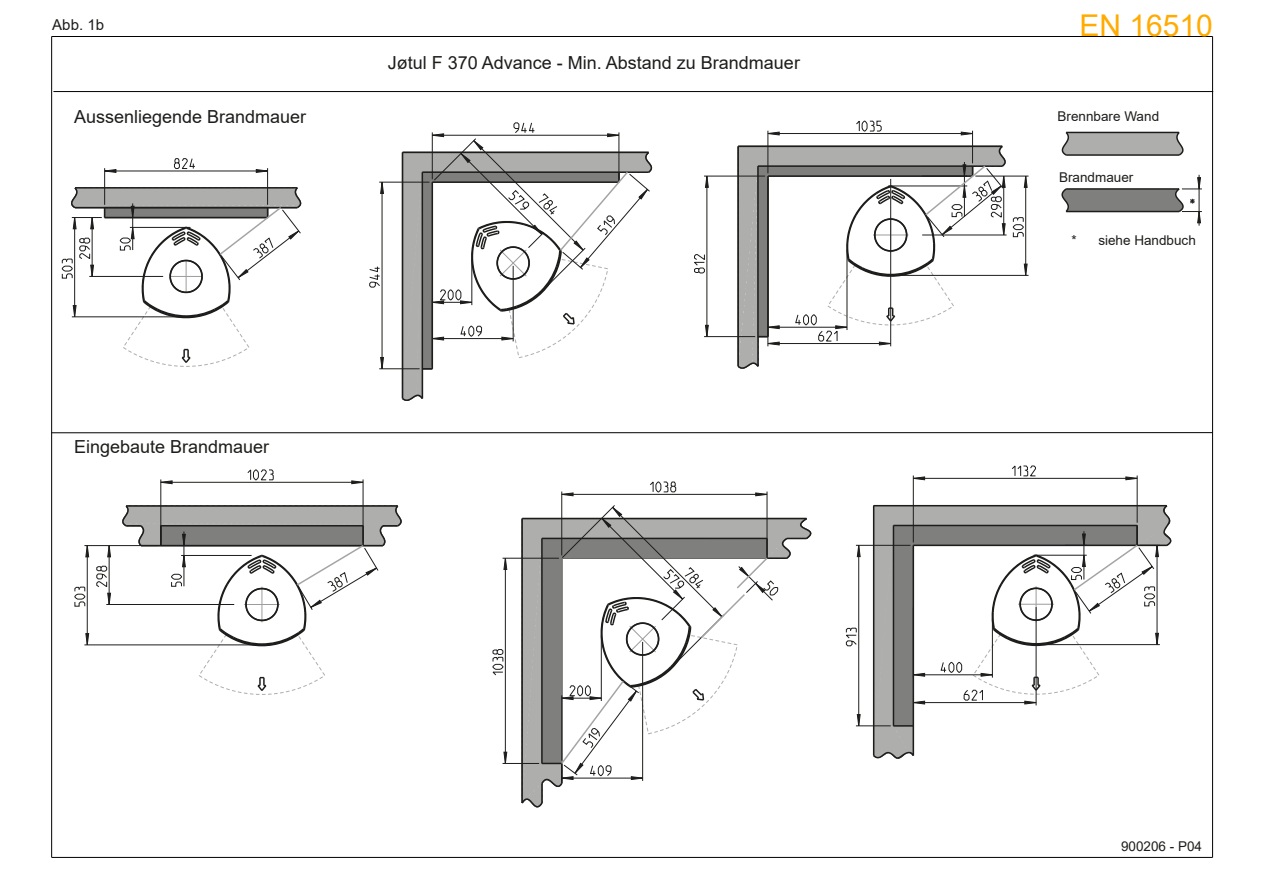
<style>
.page{position:relative;width:1263px;height:893px;background:#fff}
.page>*{position:absolute;margin:0;border:0;box-sizing:border-box;transform-origin:0 0}
.t1{font:30px "Arial";color:#ffab00}
.t2{font:18px "Arial";color:#1d1d1b}
.t3{font:15px "Arial";color:#1d1d1b}
.t4{font:13.5px "Arial";color:#1d1d1b}
</style>
<div class="page">
<svg style="left:1061px;top:131px;width:123px;height:25px;background:#a2a2a0"></svg>
<svg style="left:1061px;top:177px;width:141px;height:47px"></svg>
<hr style="left:1199px;top:175px;width:1px;height:51px;background:#1d1d1b">
<svg style="left:873px;top:505px;width:67px;height:20px"></svg>
<svg style="left:925px;top:526px;width:112px;height:180px"></svg>
<hr style="left:913px;top:545px;width:224px;height:1px;background:#1d1d1b">
<hr style="left:893px;top:525px;width:244px;height:1px;background:#1d1d1b">
<hr style="left:874px;top:505px;width:293px;height:1px;background:#1d1d1b">
<hr style="left:873px;top:506px;width:1px;height:249px;background:#1d1d1b">
<svg style="left:247px;top:469px;width:27px;height:12px"></svg>
<svg style="left:161px;top:480px;width:12px;height:4px"></svg>
<svg style="left:351px;top:480px;width:12px;height:4px"></svg>
<svg style="left:96px;top:565px;width:15px;height:39px"></svg>
<svg style="left:107px;top:546px;width:4px;height:12px"></svg>
<svg style="left:650px;top:481px;width:26px;height:12px"></svg>
<svg style="left:562px;top:492px;width:12px;height:4px"></svg>
<svg style="left:755px;top:492px;width:12px;height:4px"></svg>
<svg style="left:1012px;top:465px;width:24px;height:12px"></svg>
<svg style="left:912px;top:476px;width:13px;height:4px"></svg>
<svg style="left:1125px;top:476px;width:12px;height:4px"></svg>
<svg style="left:845px;top:627px;width:12px;height:20px"></svg>
<svg style="left:856px;top:546px;width:5px;height:11px"></svg>
<svg style="left:856px;top:714px;width:5px;height:13px"></svg>
<svg style="left:369px;top:266px;width:11px;height:22px"></svg>
<svg style="left:380px;top:357px;width:4px;height:13px"></svg>
<svg style="left:380px;top:181px;width:4px;height:13px"></svg>
<svg style="left:492px;top:649px;width:12px;height:27px"></svg>
<svg style="left:503px;top:557px;width:4px;height:13px"></svg>
<svg style="left:503px;top:751px;width:4px;height:12px"></svg>
<svg style="left:74px;top:586px;width:12px;height:21px"></svg>
<svg style="left:85px;top:546px;width:4px;height:12px"></svg>
<svg style="left:85px;top:633px;width:4px;height:13px"></svg>
<svg style="left:1012px;top:217px;width:12px;height:20px"></svg>
<svg style="left:1023px;top:175px;width:5px;height:13px"></svg>
<svg style="left:1023px;top:263px;width:5px;height:12px"></svg>
<svg style="left:174px;top:158px;width:21px;height:11px"></svg>
<svg style="left:256px;top:169px;width:11px;height:4px"></svg>
<svg style="left:105px;top:169px;width:12px;height:4px"></svg>
<svg style="left:694px;top:254px;width:11px;height:20px"></svg>
<svg style="left:705px;top:325px;width:4px;height:11px"></svg>
<svg style="left:705px;top:175px;width:4px;height:13px"></svg>
<svg style="left:871px;top:525px;width:54px;height:234px"></svg>
<hr style="left:104px;top:168px;width:1px;height:37px;background:#1d1d1b">
<hr style="left:267px;top:168px;width:1px;height:37px;background:#1d1d1b">
<hr style="left:105px;top:171px;width:163px;height:1px;background:#1d1d1b">
<hr style="left:382px;top:182px;width:1px;height:187px;background:#1d1d1b">
<hr style="left:379px;top:368px;width:41px;height:1px;background:#1d1d1b">
<hr style="left:379px;top:182px;width:50px;height:1px;background:#1d1d1b">
<hr style="left:706px;top:176px;width:1px;height:161px;background:#1d1d1b">
<hr style="left:704px;top:336px;width:51px;height:1px;background:#1d1d1b">
<hr style="left:893px;top:275px;width:135px;height:1px;background:#1d1d1b">
<hr style="left:704px;top:176px;width:61px;height:1px;background:#1d1d1b">
<hr style="left:975px;top:176px;width:53px;height:1px;background:#1d1d1b">
<hr style="left:1025px;top:176px;width:1px;height:99px;background:#1d1d1b">
<hr style="left:87px;top:546px;width:1px;height:99px;background:#1d1d1b">
<hr style="left:109px;top:546px;width:1px;height:58px;background:#1d1d1b">
<hr style="left:160px;top:479px;width:1px;height:64px;background:#1d1d1b">
<hr style="left:84px;top:644px;width:175px;height:1px;background:#1d1d1b">
<hr style="left:106px;top:604px;width:128px;height:1px;background:#1d1d1b">
<hr style="left:84px;top:545px;width:74px;height:1px;background:#1d1d1b">
<hr style="left:363px;top:479px;width:1px;height:64px;background:#1d1d1b">
<hr style="left:161px;top:482px;width:202px;height:1px;background:#1d1d1b">
<hr style="left:505px;top:558px;width:1px;height:205px;background:#1d1d1b">
<hr style="left:561px;top:491px;width:1px;height:64px;background:#1d1d1b">
<hr style="left:502px;top:763px;width:37px;height:1px;background:#1d1d1b">
<hr style="left:767px;top:491px;width:1px;height:64px;background:#1d1d1b">
<hr style="left:502px;top:558px;width:57px;height:1px;background:#1d1d1b">
<hr style="left:562px;top:494px;width:205px;height:1px;background:#1d1d1b">
<hr style="left:858px;top:545px;width:1px;height:181px;background:#1d1d1b">
<hr style="left:913px;top:607px;width:1px;height:71px;background:#1d1d1b">
<hr style="left:913px;top:475px;width:1px;height:67px;background:#1d1d1b">
<hr style="left:856px;top:725px;width:35px;height:1px;background:#1d1d1b">
<hr style="left:913px;top:702px;width:123px;height:1px;background:#1d1d1b">
<hr style="left:913px;top:674px;width:79px;height:1px;background:#1d1d1b">
<hr style="left:856px;top:545px;width:54px;height:1px;background:#1d1d1b">
<hr style="left:1137px;top:475px;width:1px;height:48px;background:#1d1d1b">
<hr style="left:913px;top:478px;width:224px;height:1px;background:#1d1d1b">
<svg style="left:62px;top:182px;width:240px;height:185px"></svg>
<svg style="left:400px;top:122px;width:253px;height:279px"></svg>
<svg style="left:736px;top:120px;width:270px;height:249px"></svg>
<svg style="left:121px;top:501px;width:281px;height:194px"></svg>
<svg style="left:520px;top:504px;width:292px;height:304px"></svg>
<svg style="left:940px;top:498px;width:232px;height:207px"></svg>
<hr style="left:52px;top:857px;width:1160px;height:1px;background:#000101">
<hr style="left:1212px;top:36px;width:1px;height:821px;background:#000101">
<hr style="left:52px;top:36px;width:1160px;height:1px;background:#000101">
<hr style="left:51px;top:432px;width:1161px;height:1px;background:#000101">
<hr style="left:53px;top:91px;width:1160px;height:1px;background:#000101">
<hr style="left:51px;top:36px;width:1px;height:821px;background:#000101">
<p class="t3" style="left:52px;top:15px;width:53px">Abb. 1b</p>
<p class="t2" style="left:74px;top:104px;width:234px">Aussenliegende Brandmauer</p>
<p class="t2" style="left:388px;top:50px;width:414px">Jøtul F 370 Advance - Min. Abstand zu Brandmauer</p>
<p class="t2" style="left:74px;top:434px;width:197px">Eingebaute Brandmauer</p>
<h1 class="t1" style="left:1079px;top:5px;width:135px">EN 16510</h1>
<p class="t4" style="left:1057px;top:107px;width:103px">Brennbare Wand</p>
<p class="t4" style="left:1059px;top:168px;width:76px">Brandmauer</p>
<p class="t4" style="left:1071px;top:231px;width:126px">* siehe Handbuch</p>
<p class="t4" style="left:1121px;top:837px;width:83px">900206 - P04</p>
</div>
